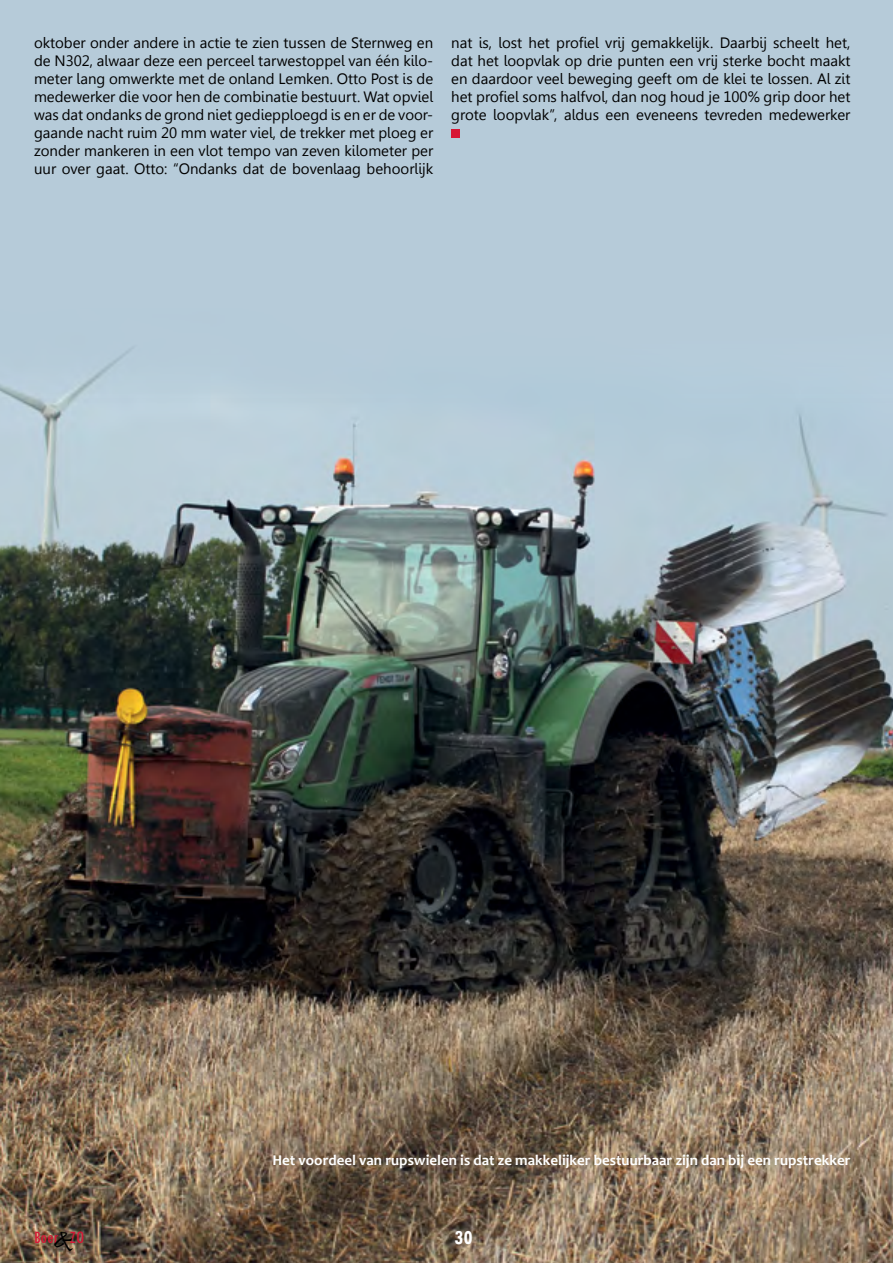
<style>
.page{position:relative;width:893px;height:1263px;background:#b6cbd9}
.page>*{position:absolute;margin:0;border:0;box-sizing:border-box;transform-origin:0 0}
.t1{font:700 condensed 21px "Tw Cen";color:#fff}
.t2{font:condensed 18px "Tw Cen";color:#d71635}
.t3{font:15px/18px "Leelawadee";color:#000;text-align:justify}
.t4{font:700 15px "Candara";color:#fff}
.s1{font-family:"Pristina";font-stretch:normal;font-size:27px;color:#000}
</style>
<div class="page">
<img style="left:0;top:351px;width:893px;height:912px">
<div style="left:452px;top:129px;width:8px;height:9px;background:#d71635"></div>
<p class="t3" style="left:34px;top:34px;width:401px">oktober onder andere in actie te zien tussen de Sternweg en de N302, alwaar deze een perceel tarwestoppel van één kilo&shy;meter lang omwerkte met de onland Lemken. Otto Post is de medewerker die voor hen de combinatie bestuurt. Wat opviel was dat ondanks de grond niet gediepploegd is en er de voor&shy;gaande nacht ruim 20 mm water viel, de trekker met ploeg er zonder mankeren in een vlot tempo van zeven kilometer per uur over gaat. Otto: “Ondanks dat de bovenlaag behoorlijk</p>
<p class="t3" style="left:451px;top:34px;width:401px">nat is, lost het profiel vrij gemakkelijk. Daarbij scheelt het, dat het loopvlak op drie punten een vrij sterke bocht maakt en daardoor veel beweging geeft om de klei te lossen. Al zit het profiel soms halfvol, dan nog houd je 100% grip door het grote loopvlak”, aldus een eveneens tevreden medewerker</p>
<p class="t4" style="left:272px;top:1151px;width:580px">Het voordeel van rupswielen is dat ze makkelijker bestuurbaar zijn dan bij een rupstrekker</p>
<p class="t2" style="left:34px;top:1226px;width:52px">Boer<span class="s1">&amp;</span>ZO</p>
<h1 class="t1" style="left:454px;top:1225px;width:20px">30</h1>
</div>
